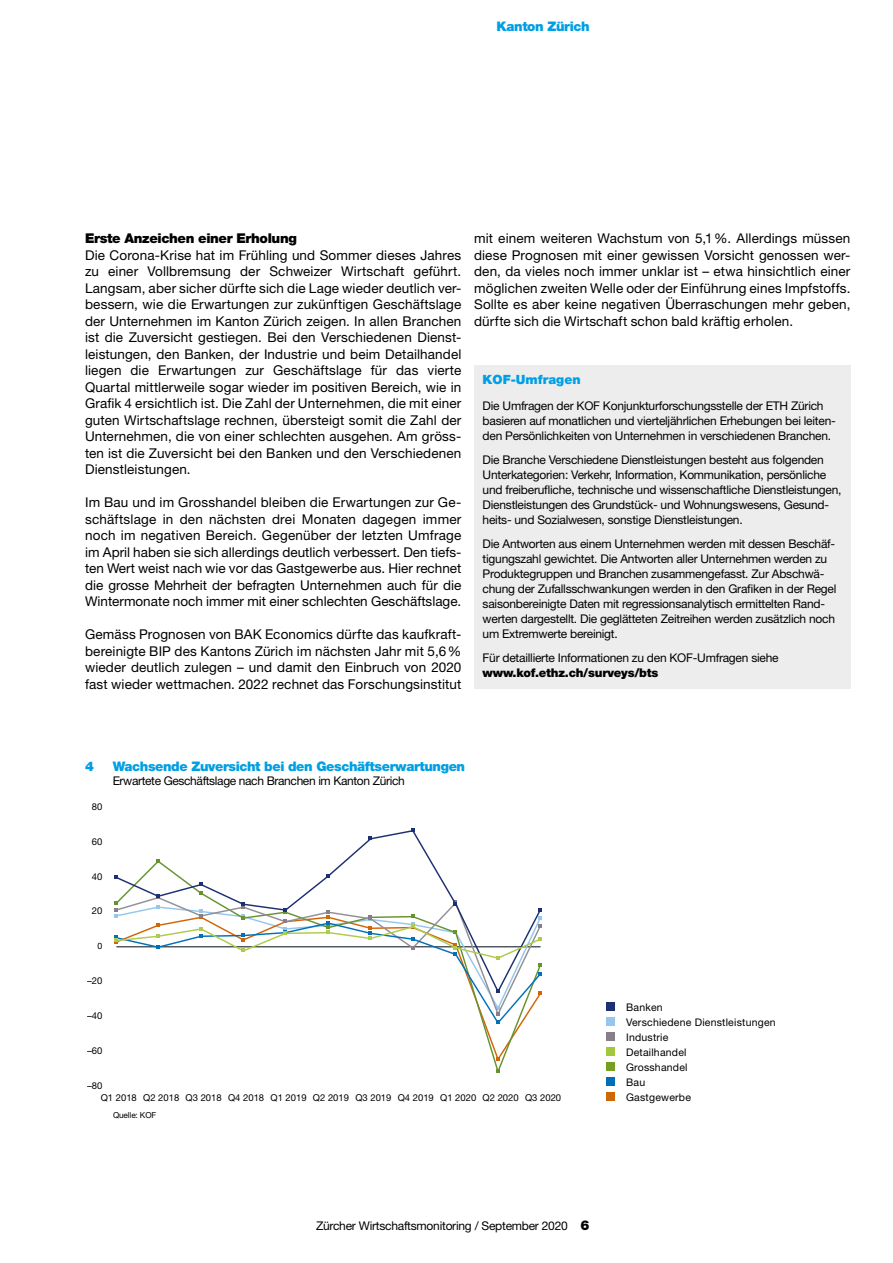
<style>
.page{position:relative;width:893px;height:1263px;background:#fff}
.page>*{position:absolute;margin:0;border:0;box-sizing:border-box;transform-origin:0 0}
.t1{font:13.5px/16.5px "Helvetica Neue LT Std";letter-spacing:.01em;color:#000;text-align:justify}
.t2{font:900 13.5px "Helvetica Neue LT Std";letter-spacing:-.03em;color:#000}
.t3{font:900 13.2px "Helvetica Neue LT Std";letter-spacing:-.03em;color:#009fe3}
.t4{font:900 12.75px "Helvetica Neue LT Std";color:#009fe3}
.t5{font:12px/15px "Helvetica Neue LT Std";letter-spacing:-.02em;color:#000}
.t6{font:900 12px "Helvetica Neue LT Std";letter-spacing:-.02em;color:#000}
.t7{font:10.5px/15px "Helvetica Neue LT Std";letter-spacing:.02em;color:#000}
.t8{font:9.45px "Helvetica Neue LT Std";color:#000}
.t9{font:8.7px "Helvetica Neue LT Std";color:#000}
.t10{font:8.25px "Helvetica Neue LT Std";letter-spacing:-.015em;color:#000}
.s1{font-weight:900;font-size:13.5px}
</style>
<div class="page">
<div style="left:474px;top:366px;width:376px;height:323px;background:#ededed"></div>
<div style="left:607px;top:1003px;width:8px;height:8px;background:#1c3072"></div>
<div style="left:607px;top:1018px;width:8px;height:8px;background:#95c7ed"></div>
<div style="left:607px;top:1033px;width:8px;height:8px;background:#877e87"></div>
<div style="left:607px;top:1048px;width:8px;height:8px;background:#a2c73a"></div>
<div style="left:607px;top:1063px;width:8px;height:8px;background:#769f22"></div>
<div style="left:607px;top:1078px;width:8px;height:8px;background:#006eb7"></div>
<div style="left:607px;top:1093px;width:8px;height:8px;background:#cf6707"></div>
<svg style="left:483px;top:1025px;width:38px;height:48px"></svg>
<svg style="left:496px;top:1069px;width:3px;height:4px"></svg>
<svg style="left:144px;top:829px;width:295px;height:45px"></svg>
<svg style="left:368px;top:836px;width:4px;height:4px"></svg>
<svg style="left:411px;top:828px;width:3px;height:4px"></svg>
<svg style="left:114px;top:874px;width:428px;height:151px"></svg>
<p class="t3" style="left:497px;top:18px;width:95px">Kanton Zürich</p>
<p class="t2" style="left:85px;top:230px;width:213px">Erste Anzeichen einer Erholung</p>
<p class="t1" style="left:85px;top:246px;width:378px">Die Corona-Krise hat im Frühling und Sommer dieses Jahres zu einer Vollbremsung der Schweizer Wirtschaft geführt.<br>Langsam, aber sicher dürfte sich die Lage wieder deutlich ver&shy;bessern, wie die Erwartungen zur zukünftigen Geschäftslage der Unternehmen im Kanton Zürich zeigen. In allen Branchen ist die Zuversicht gestiegen. Bei den Verschiedenen Dienst&shy;leistungen, den Banken, der Industrie und beim Detailhandel liegen die Erwartungen zur Geschäftslage für das vierte Quartal mittlerweile sogar wieder im positiven Bereich, wie in Grafik 4 ersichtlich ist. Die Zahl der Unternehmen, die mit einer guten Wirtschaftslage rechnen, übersteigt somit die Zahl der Unternehmen, die von einer schlechten ausgehen. Am gröss&shy;ten ist die Zuversicht bei den Banken und den Verschiedenen Dienstleistungen.</p>
<p class="t1" style="left:85px;top:494px;width:378px">Im Bau und im Grosshandel bleiben die Erwartungen zur Ge&shy;schäftslage in den nächsten drei Monaten dagegen immer noch im negativen Bereich. Gegenüber der letzten Umfrage im April haben sie sich allerdings deutlich verbessert. Den tiefs&shy;ten Wert weist nach wie vor das Gastgewerbe aus. Hier rechnet die grosse Mehrheit der befragten Unternehmen auch für die Wintermonate noch immer mit einer schlechten Geschäftslage.</p>
<p class="t1" style="left:85px;top:626px;width:378px">Gemäss Prognosen von BAK Economics dürfte das kaufkraft&shy;bereinigte BIP des Kantons Zürich im nächsten Jahr mit 5,6% wieder deutlich zulegen – und damit den Einbruch von 2020 fast wieder wettmachen. 2022 rechnet das Forschungsinstitut</p>
<p class="t1" style="left:474px;top:230px;width:378px">mit einem weiteren Wachstum von 5,1%. Allerdings müssen diese Prognosen mit einer gewissen Vorsicht genossen wer&shy;den, da vieles noch immer unklar ist – etwa hinsichtlich einer möglichen zweiten Welle oder der Einführung eines Impfstoffs.<br>Sollte es aber keine negativen Überraschungen mehr geben, dürfte sich die Wirtschaft schon bald kräftig erholen.</p>
<p class="t4" style="left:483px;top:372px;width:99px">KOF-Umfragen</p>
<p class="t5" style="left:483px;top:398px;width:355px">Die Umfragen der KOF Konjunkturforschungsstelle der ETH Zürich basieren auf monatlichen und vierteljährlichen Erhebungen bei leiten&shy;den Persönlichkeiten von Unternehmen in verschiedenen Branchen.</p>
<p class="t5" style="left:483px;top:452px;width:360px">Die Branche Verschiedene Dienstleistungen besteht aus folgenden Unterkategorien: Verkehr, Information, Kommunikation, persönliche und freiberufliche, technische und wissenschaftliche Dienstleistungen, Dienstleistungen des Grundstück- und Wohnungswesens, Gesund&shy;heits- und Sozialwesen, sonstige Dienstleistungen.</p>
<p class="t5" style="left:483px;top:536px;width:355px">Die Antworten aus einem Unternehmen werden mit dessen Beschäf&shy;tigungszahl gewichtet. Die Antworten aller Unternehmen werden zu Produktegruppen und Branchen zusammengefasst. Zur Abschwä&shy;chung der Zufallsschwankungen werden in den Grafiken in der Regel saisonbereinigte Daten mit regressionsanalytisch ermittelten Rand&shy;werten dargestellt. Die geglätteten Zeitreihen werden zusätzlich noch um Extremwerte bereinigt.</p>
<p class="t5" style="left:483px;top:650px;width:297px">Für detaillierte Informationen zu den KOF-Umfragen siehe</p>
<p class="t6" style="left:483px;top:666px;width:177px">www.kof.ethz.ch/surveys/bts</p>
<p class="t3" style="left:85px;top:758px;width:10px">4</p>
<p class="t3" style="left:113px;top:758px;width:354px">Wachsende Zuversicht bei den Geschäftserwartungen</p>
<p class="t5" style="left:113px;top:773px;width:294px">Erwartete Geschäftslage nach Branchen im Kanton Zürich</p>
<p class="t8" style="left:92px;top:801px;width:12px">80</p>
<p class="t8" style="left:92px;top:835px;width:12px">60</p>
<p class="t8" style="left:92px;top:870px;width:12px">40</p>
<p class="t8" style="left:92px;top:905px;width:12px">20</p>
<p class="t9" style="left:98px;top:941px;width:6px">0</p>
<p class="t8" style="left:87px;top:975px;width:17px">–20</p>
<p class="t8" style="left:87px;top:1010px;width:17px">–40</p>
<p class="t8" style="left:87px;top:1045px;width:17px">–60</p>
<p class="t8" style="left:87px;top:1080px;width:17px">–80</p>
<p class="t8" style="left:101px;top:1092px;width:462px">Q1 2018 Q2 2018 Q3 2018 Q4 2018 Q1 2019 Q2 2019 Q3 2019 Q4 2019 Q1 2020 Q2 2020 Q3 2020</p>
<p class="t10" style="left:113px;top:1110px;width:45px">Quelle: KOF</p>
<p class="t7" style="left:626px;top:1000px;width:151px">Banken<br>Verschiedene Dienstleistungen<br>Industrie<br>Detailhandel<br>Grosshandel<br>Bau<br>Gastgewerbe</p>
<p class="t5" style="left:316px;top:1218px;width:275px">Zürcher Wirtschaftsmonitoring / September 2020 <span class="s1">6</span></p>
</div>
